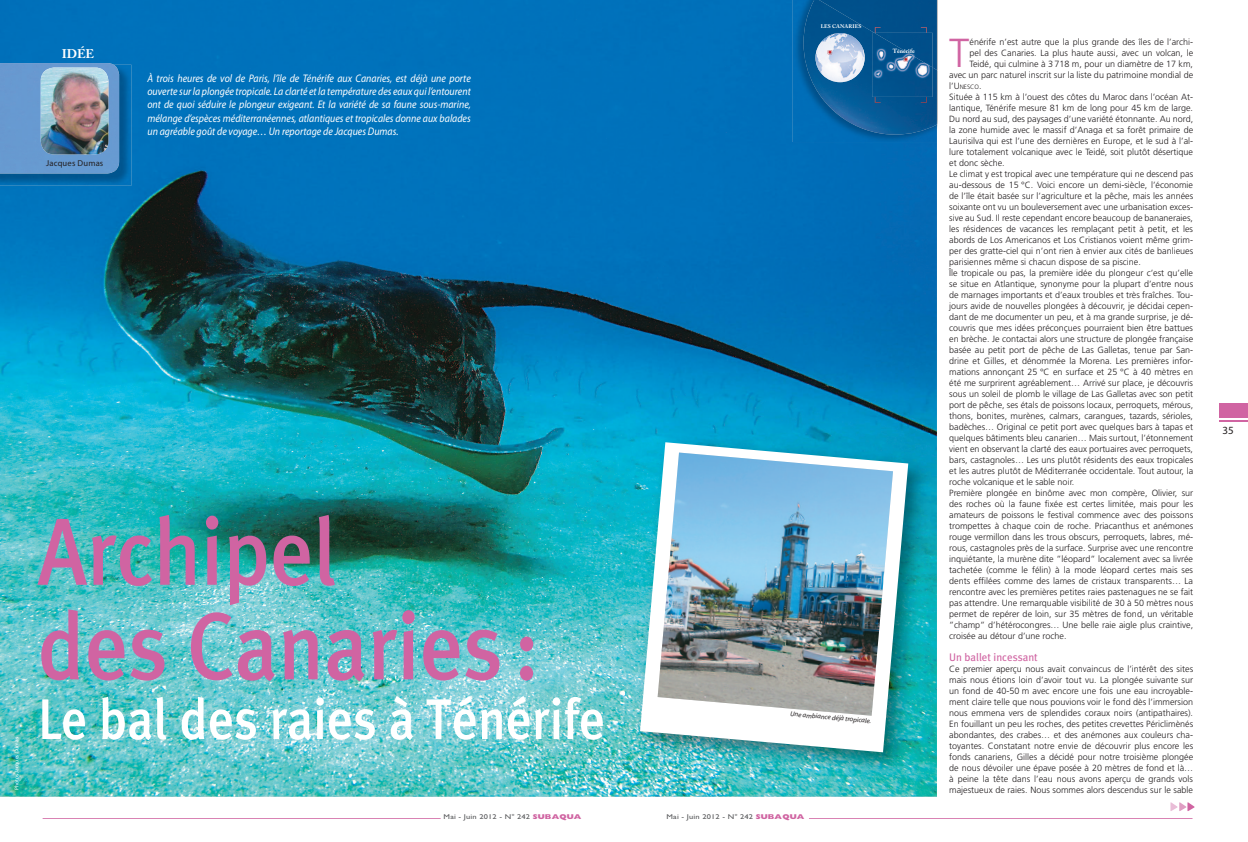
<style>
.page{position:relative;width:1248px;height:842px;background:#fff}
.page>*{position:absolute;margin:0;border:0;box-sizing:border-box;transform-origin:0 0}
.t1{font:500 95px/94.5px "Meta Plus";color:#d064a2;scale:.9 1}
.t2{font:500 57.3px "Meta Plus";color:#fff;scale:.9 1}
.t3{font:300 40.5px "Frutiger LT Std";color:#d064a2}
.t4{font:700 12.6px "Adobe Caslon";color:#fff}
.t5{font:italic 11px/13.2px "Myriad Pro";color:#fff;text-align:justify;scale:.9 1}
.t6{font:11px "Meta Plus";color:#d064a2}
.t7{font:11px "Myriad Pro";color:#231f20}
.t8{font:300 9px/11px "Frutiger LT Std";color:#231f20;text-align:right}
.t9{font:8.6px "Myriad Pro";letter-spacing:.02em;color:#231f20}
.t10{font:7px "Gill Sans";letter-spacing:.02em;color:#57585a;scale:1.2 1}
.t11{font:italic 7px "Myriad Pro";color:#231f20}
.t12{font:300 6.3px "Frutiger LT Std";color:#231f20}
.t13{font:700 6px "Adobe Caslon";color:#fff}
.t14{font:5.5px "Myriad Pro";color:#fff}
.t15{font:700 5.3px "Adobe Caslon";letter-spacing:.01em;color:#fff}
.s1{font-weight:800;color:#d064a2}
.s2{font-size:9px}
</style>
<div class="page">
<hr style="left:43px;top:818px;width:397px;height:1px;background:#d064a2">
<svg style="left:1219px;top:420px;width:28px;height:1px"></svg>
<div style="left:1219px;top:404px;width:28px;height:14px;background:#d064a2"></div>
<hr style="left:808px;top:818px;width:384px;height:1px;background:#d064a2">
<img style="left:0;top:0;width:936px;height:797px">
<img style="left:792px;top:0;width:145px;height:142px">
<img style="left:936px;top:70px;width:1px;height:55px">
<img style="left:803px;top:0;width:133px;height:135px">
<svg style="left:874px;top:97px;width:6px;height:6px"></svg>
<svg style="left:920px;top:97px;width:6px;height:6px"></svg>
<img style="left:815px;top:33px;width:49px;height:49px">
<svg style="left:874px;top:27px;width:6px;height:6px"></svg>
<svg style="left:920px;top:27px;width:6px;height:6px"></svg>
<img style="left:872px;top:33px;width:60px;height:64px">
<svg style="left:827px;top:50px;width:5px;height:4px"></svg>
<svg style="left:903px;top:57px;width:4px;height:5px"></svg>
<svg style="left:1170px;top:802px;width:24px;height:9px"></svg>
<img style="left:0;top:65px;width:131px;height:121px">
<div style="left:0;top:63px;width:119px;height:110px;background:#679ad1"></div>
<img style="left:41px;top:68px;width:67px;height:86px">
<img style="left:631px;top:434px;width:298px;height:340px">
<img style="left:640px;top:442px;width:268px;height:310px">
<img style="left:657px;top:452px;width:235px;height:264px">
<p class="t15" style="left:820px;top:23px;width:42px">LES CANARIES</p>
<h3 class="t4" style="left:62px;top:46px;width:34px">IDÉE</h3>
<p class="t13" style="left:892px;top:47px;width:23px">Ténérife</p>
<p class="t9" style="left:46px;top:158px;width:59px">Jacques Dumas</p>
<p class="t5" style="left:147px;top:71px;width:361px">À trois heures de vol de Paris, l’île de Ténérife aux Canaries, est déjà une porte ouverte sur la plongée tropicale. La clarté et la température des eaux qui l’entourent ont de quoi séduire le plongeur exigeant. Et la variété de sa faune sous-marine, mélange d’espèces méditerranéennes, atlantiques et tropicales donne aux balades un agréable goût de voyage… Un reportage de Jacques Dumas.</p>
<p class="t14" style="left:13px;top:790px;width:54px;rotate:-90deg">Photos Jacques Dumas</p>
<h1 class="t1" style="left:38px;top:504px;width:559px">Archipel<br>des Canaries :</h1>
<h2 class="t2" style="left:38px;top:686px;width:631px">Le bal des raies à Ténérife</h2>
<p class="t11" style="left:790px;top:709px;width:83px;rotate:5deg">Une ambiance déjà tropicale.</p>
<p class="t10" style="left:443px;top:812px;width:116px">Mai - Juin 2012 - N° 242 <span class="s1">SUBAQUA</span></p>
<p class="t10" style="left:666px;top:812px;width:116px">Mai - Juin 2012 - N° 242 <span class="s1">SUBAQUA</span></p>
<p class="t8" style="left:949px;top:37px;width:245px">énérife n’est autre que la plus grande des îles de l’archi-<br>pel des Canaries. La plus haute aussi, avec un volcan, le Teidé, qui culmine à 3 718 m, pour un diamètre de 17 km,<br>avec un parc naturel inscrit sur la liste du patrimoine mondial de</p>
<p class="t12" style="left:949px;top:83px;width:34px"><span class="s2">l’U</span>nESCO<span class="s2">.</span></p>
<p class="t8" style="left:949px;top:92px;width:245px;text-align:left">Située à 115 km à l’ouest des côtes du Maroc dans l’océan At&shy;lantique, Ténérife mesure 81 km de long pour 45 km de large.<br>Du nord au sud, des paysages d’une variété étonnante. Au nord, la zone humide avec le massif d’Anaga et sa forêt primaire de Laurisilva qui est l’une des dernières en Europe, et le sud à l’al&shy;lure totalement volcanique avec le Teidé, soit plutôt désertique et donc sèche.<br>Le climat y est tropical avec une température qui ne descend pas au-dessous de 15 °C. Voici encore un demi-siècle, l’économie de l’île était basée sur l’agriculture et la pêche, mais les années soixante ont vu un bouleversement avec une urbanisation exces&shy;sive au Sud. Il reste cependant encore beaucoup de bananeraies, les résidences de vacances les remplaçant petit à petit, et les abords de Los Americanos et Los Cristianos voient même grim&shy;per des gratte-ciel qui n’ont rien à envier aux cités de banlieues parisiennes même si chacun dispose de sa piscine.<br>Île tropicale ou pas, la première idée du plongeur c’est qu’elle se situe en Atlantique, synonyme pour la plupart d’entre nous de marnages importants et d’eaux troubles et très fraîches. Tou&shy;jours avide de nouvelles plongées à découvrir, je décidai cepen&shy;dant de me documenter un peu, et à ma grande surprise, je dé&shy;couvris que mes idées préconçues pourraient bien être battues en brèche. Je contactai alors une structure de plongée française basée au petit port de pêche de Las Galletas, tenue par San&shy;drine et Gilles, et dénommée la Morena. Les premières infor&shy;mations annonçant 25 °C en surface et 25 °C à 40 mètres en été me surprirent agréablement… Arrivé sur place, je découvris sous un soleil de plomb le village de Las Galletas avec son petit port de pêche, ses étals de poissons locaux, perroquets, mérous, thons, bonites, murènes, calmars, carangues, tazards, sérioles, badèches… Original ce petit port avec quelques bars à tapas et quelques bâtiments bleu canarien… Mais surtout, l’étonnement vient en observant la clarté des eaux portuaires avec perroquets, bars, castagnoles… Les uns plutôt résidents des eaux tropicales et les autres plutôt de Méditerranée occidentale. Tout autour, la roche volcanique et le sable noir.<br>Première plongée en binôme avec mon compère, Olivier, sur des roches où la faune fixée est certes limitée, mais pour les amateurs de poissons le festival commence avec des poissons trompettes à chaque coin de roche. Priacanthus et anémones rouge vermillon dans les trous obscurs, perroquets, labres, mé&shy;rous, castagnoles près de la surface. Surprise avec une rencontre inquiétante, la murène dite ”léopard” localement avec sa livrée tachetée (comme le félin) à la mode léopard certes mais ses dents effilées comme des lames de cristaux transparents… La rencontre avec les premières petites raies pastenagues ne se fait pas attendre. Une remarquable visibilité de 30 à 50 mètres nous permet de repérer de loin, sur 35 mètres de fond, un véritable ”champ” d’hétérocongres… Une belle raie aigle plus craintive, croisée au détour d’une roche.</p>
<p class="t6" style="left:949px;top:651px;width:90px">Un ballet incessant</p>
<p class="t8" style="left:949px;top:664px;width:245px;text-align:justify">Ce premier aperçu nous avait convaincus de l’intérêt des sites mais nous étions loin d’avoir tout vu. La plongée suivante sur un fond de 40-50 m avec encore une fois une eau incroyable&shy;ment claire telle que nous pouvions voir le fond dès l’immersion nous emmena vers de splendides coraux noirs (antipathaires).<br>En fouillant un peu les roches, des petites crevettes Périclimènés abondantes, des crabes… et des anémones aux couleurs cha&shy;toyantes. Constatant notre envie de découvrir plus encore les fonds canariens, Gilles a décidé pour notre troisième plongée de nous dévoiler une épave posée à 20 mètres de fond et là… à peine la tête dans l’eau nous avons aperçu de grands vols majestueux de raies. Nous sommes alors descendus sur le sable</p>
<h3 class="t3" style="left:949px;top:30px;width:22px">T</h3>
<p class="t7" style="left:1222px;top:423px;width:13px">35</p>
</div>
